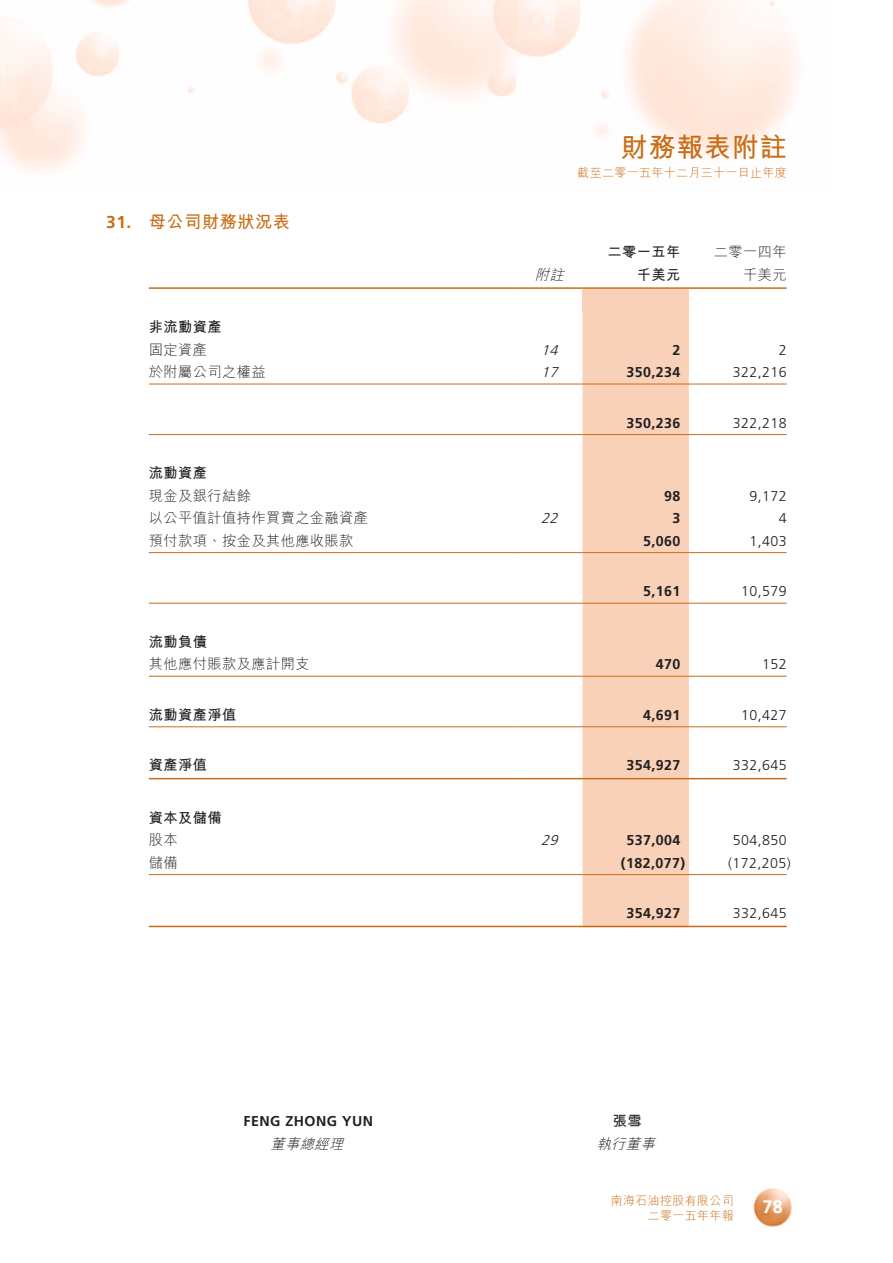
<style>
.page{position:relative;width:893px;height:1263px;background:#fff}
.page>*{position:absolute;margin:0;border:0;box-sizing:border-box;transform-origin:0 0}
.t1{font:700 27px "M Hei HK";letter-spacing:.03em;color:#c96c16}
.t2{font:700 18px "Frutiger LT Std";color:#fff}
.t3{font:700 17.25px "M Hei HK";letter-spacing:.03em;color:#c96c16}
.t4{font:700 17.25px "Frutiger LT Std";color:#c96c16}
.t5{font:700 14.25px "Frutiger LT Std";letter-spacing:.03em;color:#231f20}
.t6{font:300 14.25px "M Hei HK";letter-spacing:.03em;color:#231f20}
.t7{font:300 14.25px "Frutiger LT Std";letter-spacing:.03em;color:#231f20}
.t8{font:700 14.25px "M Hei HK";letter-spacing:.03em;color:#231f20}
.t9{font:italic 300 14.25px "M Hei HK";color:#231f20}
.t10{font:italic 300 14.25px "Frutiger LT Std";color:#231f20}
.t11{font:300 12px "M Hei HK";letter-spacing:.03em;color:#c96c16}
</style>
<div class="page">
<img style="left:0;top:0;width:798px;height:172px">
<img style="left:753px;top:1188px;width:39px;height:39px">
<div style="left:583px;top:289px;width:106px;height:22px;background:#f9d1b9"></div>
<div style="left:583px;top:311px;width:106px;height:615px;background:#f9d1b9"></div>
<hr style="left:149px;top:287px;width:370px;height:2px;background:#c96c16">
<hr style="left:519px;top:287px;width:64px;height:2px;background:#c96c16">
<hr style="left:583px;top:287px;width:106px;height:2px;background:#c96c16">
<hr style="left:689px;top:287px;width:98px;height:2px;background:#c96c16">
<hr style="left:149px;top:384px;width:370px;height:1px;background:#c96c16">
<hr style="left:519px;top:384px;width:64px;height:1px;background:#c96c16">
<hr style="left:583px;top:384px;width:106px;height:1px;background:#c96c16">
<hr style="left:689px;top:384px;width:98px;height:1px;background:#c96c16">
<hr style="left:149px;top:434px;width:370px;height:1px;background:#c96c16">
<hr style="left:519px;top:434px;width:64px;height:1px;background:#c96c16">
<hr style="left:583px;top:434px;width:106px;height:1px;background:#c96c16">
<hr style="left:689px;top:434px;width:98px;height:1px;background:#c96c16">
<hr style="left:149px;top:552px;width:370px;height:1px;background:#c96c16">
<hr style="left:519px;top:552px;width:64px;height:1px;background:#c96c16">
<hr style="left:583px;top:552px;width:106px;height:1px;background:#c96c16">
<hr style="left:689px;top:552px;width:98px;height:1px;background:#c96c16">
<hr style="left:149px;top:603px;width:370px;height:1px;background:#c96c16">
<hr style="left:519px;top:603px;width:64px;height:1px;background:#c96c16">
<hr style="left:583px;top:603px;width:106px;height:1px;background:#c96c16">
<hr style="left:689px;top:603px;width:98px;height:1px;background:#c96c16">
<hr style="left:149px;top:676px;width:370px;height:1px;background:#c96c16">
<hr style="left:519px;top:676px;width:64px;height:1px;background:#c96c16">
<hr style="left:583px;top:676px;width:106px;height:1px;background:#c96c16">
<hr style="left:689px;top:676px;width:98px;height:1px;background:#c96c16">
<hr style="left:149px;top:726px;width:370px;height:1px;background:#c96c16">
<hr style="left:519px;top:726px;width:64px;height:1px;background:#c96c16">
<hr style="left:583px;top:726px;width:106px;height:1px;background:#c96c16">
<hr style="left:689px;top:726px;width:98px;height:1px;background:#c96c16">
<hr style="left:149px;top:778px;width:370px;height:1px;background:#c96c16">
<hr style="left:519px;top:778px;width:64px;height:1px;background:#c96c16">
<hr style="left:583px;top:778px;width:106px;height:1px;background:#c96c16">
<hr style="left:689px;top:778px;width:98px;height:1px;background:#c96c16">
<hr style="left:149px;top:874px;width:370px;height:1px;background:#c96c16">
<hr style="left:519px;top:874px;width:64px;height:1px;background:#c96c16">
<hr style="left:583px;top:874px;width:106px;height:1px;background:#c96c16">
<hr style="left:689px;top:874px;width:98px;height:1px;background:#c96c16">
<hr style="left:149px;top:926px;width:370px;height:1px;background:#c96c16">
<hr style="left:519px;top:926px;width:64px;height:1px;background:#c96c16">
<hr style="left:583px;top:926px;width:106px;height:1px;background:#c96c16">
<hr style="left:689px;top:926px;width:98px;height:1px;background:#c96c16">
<p class="t4" style="left:106px;top:212px;width:26px">31.</p>
<p class="t3" style="left:149px;top:209px;width:143px">母公司財務狀況表</p>
<p class="t8" style="left:149px;top:316px;width:74px">非流動資產</p>
<p class="t6" style="left:149px;top:339px;width:60px">固定資產</p>
<p class="t6" style="left:149px;top:362px;width:118px">於附屬公司之權益</p>
<p class="t8" style="left:149px;top:463px;width:60px">流動資產</p>
<p class="t6" style="left:149px;top:485px;width:104px">現金及銀行結餘</p>
<p class="t6" style="left:149px;top:508px;width:221px">以公平值計值持作買賣之金融資產</p>
<p class="t6" style="left:149px;top:530px;width:206px">預付款項、按金及其他應收賬款</p>
<p class="t8" style="left:149px;top:631px;width:60px">流動負債</p>
<p class="t6" style="left:149px;top:654px;width:162px">其他應付賬款及應計開支</p>
<p class="t8" style="left:149px;top:704px;width:89px">流動資產淨值</p>
<p class="t8" style="left:149px;top:755px;width:60px">資產淨值</p>
<p class="t8" style="left:149px;top:807px;width:74px">資本及儲備</p>
<p class="t6" style="left:149px;top:830px;width:30px">股本</p>
<p class="t6" style="left:149px;top:852px;width:30px">儲備</p>
<p class="t5" style="left:244px;top:1113px;width:131px">FENG ZHONG YUN</p>
<p class="t9" style="left:270px;top:1133px;width:79px">董事總經理</p>
<h1 class="t1" style="left:621px;top:128px;width:167px">財務報表附註</h1>
<p class="t11" style="left:577px;top:165px;width:211px">截至二零一五年十二月三十一日止年度</p>
<p class="t8" style="left:607px;top:242px;width:74px">二零一五年</p>
<p class="t6" style="left:714px;top:242px;width:74px">二零一四年</p>
<p class="t9" style="left:535px;top:265px;width:35px">附註</p>
<p class="t8" style="left:637px;top:264px;width:45px">千美元</p>
<p class="t6" style="left:743px;top:265px;width:45px">千美元</p>
<p class="t10" style="left:541px;top:342px;width:22px">14</p>
<p class="t5" style="left:672px;top:341px;width:9px">2</p>
<p class="t7" style="left:779px;top:342px;width:9px">2</p>
<p class="t10" style="left:541px;top:364px;width:22px">17</p>
<p class="t5" style="left:626px;top:364px;width:55px">350,234</p>
<p class="t7" style="left:733px;top:364px;width:55px">322,216</p>
<p class="t5" style="left:626px;top:414px;width:55px">350,236</p>
<p class="t7" style="left:733px;top:415px;width:55px">322,218</p>
<p class="t5" style="left:664px;top:487px;width:18px">98</p>
<p class="t7" style="left:749px;top:488px;width:39px">9,172</p>
<p class="t10" style="left:541px;top:510px;width:22px">22</p>
<p class="t5" style="left:672px;top:510px;width:9px">3</p>
<p class="t7" style="left:779px;top:510px;width:9px">4</p>
<p class="t5" style="left:643px;top:532px;width:39px">5,060</p>
<p class="t7" style="left:749px;top:533px;width:39px">1,403</p>
<p class="t5" style="left:643px;top:583px;width:39px">5,161</p>
<p class="t7" style="left:741px;top:583px;width:47px">10,579</p>
<p class="t5" style="left:656px;top:656px;width:26px">470</p>
<p class="t7" style="left:762px;top:656px;width:26px">152</p>
<p class="t5" style="left:643px;top:706px;width:39px">4,691</p>
<p class="t7" style="left:741px;top:707px;width:47px">10,427</p>
<p class="t5" style="left:626px;top:757px;width:55px">354,927</p>
<p class="t7" style="left:733px;top:757px;width:55px">332,645</p>
<p class="t10" style="left:541px;top:832px;width:22px">29</p>
<p class="t5" style="left:626px;top:832px;width:55px">537,004</p>
<p class="t7" style="left:733px;top:832px;width:55px">504,850</p>
<p class="t5" style="left:621px;top:854px;width:66px">)182,077(</p>
<p class="t7" style="left:728px;top:855px;width:64px">)172,205(</p>
<p class="t5" style="left:626px;top:905px;width:55px">354,927</p>
<p class="t7" style="left:733px;top:905px;width:55px">332,645</p>
<p class="t8" style="left:613px;top:1110px;width:30px">張雪</p>
<p class="t9" style="left:597px;top:1133px;width:65px">執行董事</p>
<p class="t11" style="left:611px;top:1192px;width:125px">南海石油控股有限公司</p>
<p class="t11" style="left:648px;top:1207px;width:88px">二零一五年年報</p>
<p class="t2" style="left:762px;top:1196px;width:22px">78</p>
</div>
